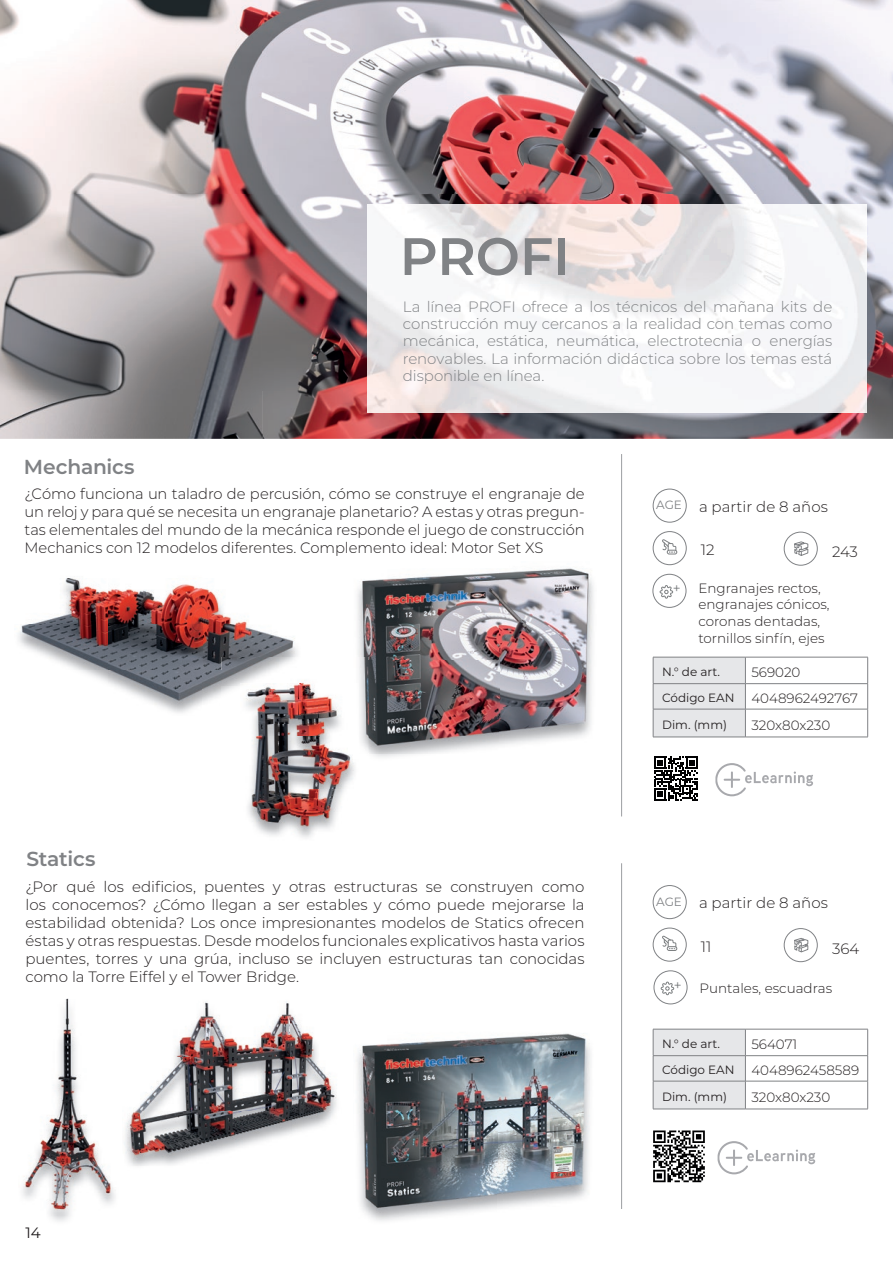
<style>
.page{position:relative;width:893px;height:1263px;background:#fff}
.page>*{position:absolute;margin:0;border:0;box-sizing:border-box;transform-origin:0 0}
.t1{font:600 52.5px "Montserrat";color:#808285}
.t2{font:600 20.25px "Montserrat";letter-spacing:-.01em;color:#808285}
.t3{font:300 15px/18px "Montserrat";letter-spacing:-.005em;color:#231f20;text-align:justify}
.t4{font:300 15px/17.2px "Montserrat";letter-spacing:-.005em;color:#808285;text-align:justify}
.t5{font:15px "Montserrat";color:#231f20}
.t6{font:100 13.8px "Montserrat";color:#7c7f81}
.t7{font:300 13.5px/16.6px "Montserrat";color:#231f20}
.t8{font:12px "Montserrat";color:#231f20}
.s1{font-weight:400;font-size:12px}
</style>
<div class="page">
<img style="left:0;top:0;width:788px;height:195px">
<img style="left:788px;top:0;width:105px;height:244px">
<img style="left:0;top:195px;width:420px;height:244px">
<img style="left:420px;top:195px;width:368px;height:9px">
<img style="left:841px;top:244px;width:52px;height:195px">
<img style="left:420px;top:412px;width:421px;height:27px">
<img style="left:368px;top:204px;width:498px;height:208px">
<img style="left:357px;top:1071px;width:233px;height:150px">
<img style="left:357px;top:1033px;width:234px;height:38px">
<img style="left:357px;top:573px;width:142px;height:88px">
<img style="left:499px;top:568px;width:95px;height:178px">
<img style="left:368px;top:661px;width:132px;height:93px">
<img style="left:18px;top:578px;width:279px;height:92px">
<img style="left:80px;top:670px;width:141px;height:43px">
<img style="left:22px;top:1130px;width:93px;height:92px">
<img style="left:46px;top:1000px;width:42px;height:130px">
<img style="left:132px;top:1034px;width:205px;height:132px">
<img style="left:190px;top:1002px;width:120px;height:32px">
<img style="left:124px;top:1034px;width:15px;height:131px">
<img style="left:357px;top:657px;width:11px;height:94px">
<img style="left:221px;top:657px;width:76px;height:29px">
<img style="left:248px;top:723px;width:32px;height:113px">
<img style="left:280px;top:684px;width:61px;height:52px">
<img style="left:280px;top:736px;width:75px;height:102px">
<img style="left:348px;top:684px;width:10px;height:70px">
<img style="left:297px;top:684px;width:4px;height:32px">
<img style="left:240px;top:684px;width:57px;height:39px">
<hr style="left:745px;top:657px;width:123px;height:1px;background:#808285">
<hr style="left:745px;top:683px;width:123px;height:1px;background:#808285">
<hr style="left:745px;top:709px;width:123px;height:1px;background:#808285">
<svg style="left:653px;top:657px;width:93px;height:80px;background:#e0e1e3"></svg>
<svg style="left:867px;top:657px;width:1px;height:80px"></svg>
<hr style="left:653px;top:737px;width:92px;height:1px;background:#808285">
<hr style="left:745px;top:737px;width:123px;height:1px;background:#808285">
<div style="left:653px;top:489px;width:33px;height:33px;border:1px solid #808285;border-radius:50%"></div>
<div style="left:784px;top:532px;width:33px;height:33px;border:1px solid #808285;border-radius:50%"></div>
<div style="left:653px;top:531px;width:33px;height:34px;border:1px solid #808285;border-radius:50%"></div>
<div style="left:667px;top:550px;width:10px;height:4px;border:1px solid #7c7f81;border-radius:2px"></div>
<svg style="left:662px;top:539px;width:15px;height:14px"></svg>
<svg style="left:794px;top:541px;width:14px;height:15px"></svg>
<hr style="left:621px;top:454px;width:1px;height:362px;background:#9d9fa2">
<hr style="left:745px;top:1029px;width:123px;height:1px;background:#808285">
<hr style="left:745px;top:1055px;width:123px;height:1px;background:#808285">
<hr style="left:745px;top:1081px;width:123px;height:1px;background:#808285">
<svg style="left:653px;top:1029px;width:93px;height:80px;background:#e0e1e3"></svg>
<svg style="left:867px;top:1029px;width:1px;height:80px"></svg>
<hr style="left:653px;top:1109px;width:92px;height:1px;background:#808285">
<hr style="left:745px;top:1109px;width:123px;height:1px;background:#808285">
<div style="left:653px;top:885px;width:33px;height:34px;border:1px solid #808285;border-radius:50%"></div>
<div style="left:784px;top:928px;width:33px;height:34px;border:1px solid #808285;border-radius:50%"></div>
<div style="left:653px;top:928px;width:33px;height:33px;border:1px solid #808285;border-radius:50%"></div>
<div style="left:667px;top:946px;width:10px;height:5px;border:1px solid #7c7f81;border-radius:2px"></div>
<svg style="left:662px;top:935px;width:15px;height:15px"></svg>
<svg style="left:794px;top:938px;width:14px;height:14px"></svg>
<hr style="left:621px;top:863px;width:1px;height:346px;background:#9d9fa2">
<svg style="left:654px;top:756px;width:44px;height:45px"></svg>
<svg style="left:715px;top:763px;width:98px;height:33px"></svg>
<div style="left:651px;top:1129px;width:56px;height:55px;background:linear-gradient(to bottom,#fff,#fff)"></div>
<svg style="left:653px;top:1130px;width:52px;height:52px"></svg>
<svg style="left:718px;top:1141px;width:97px;height:33px"></svg>
<div style="left:653px;top:574px;width:33px;height:34px;border:1px solid #808285;border-radius:50%"></div>
<svg style="left:659px;top:585px;width:14px;height:14px"></svg>
<div style="left:654px;top:971px;width:33px;height:33px;border:1px solid #808285;border-radius:50%"></div>
<svg style="left:660px;top:981px;width:14px;height:14px"></svg>
<h1 class="t1" style="left:400px;top:219px;width:172px">PROFI</h1>
<h2 class="t2" style="left:24px;top:452px;width:112px">Mechanics</h2>
<p class="t4" style="left:403px;top:297px;width:431px">La línea PROFI ofrece a los técnicos del mañana kits de construcción muy cercanos a la realidad con temas como mecánica, estática, neumática, electrotecnia o energías renovables. La información didáctica sobre los temas está disponible en línea.</p>
<p class="t3" style="left:25px;top:485px;width:562px">¿Cómo funciona un taladro de percusión, cómo se construye el engranaje de un reloj y para qué se necesita un engranaje planetario? A estas y otras pregun&shy;tas elementales del mundo de la mecánica responde el juego de construcción Mechanics con 12 modelos diferentes. Complemento ideal: Motor Set XS</p>
<h2 class="t2" style="left:26px;top:844px;width:71px">Statics</h2>
<p class="t3" style="left:26px;top:877px;width:560px">¿Por qué los edificios, puentes y otras estructuras se construyen como los conocemos? ¿Cómo llegan a ser estables y cómo puede mejorarse la estabilidad obtenida? Los once impresionantes modelos de Statics ofrecen éstas y otras respuestas. Desde modelos funcionales explicativos hasta varios puentes, torres y una grúa, incluso se incluyen estructuras tan conocidas como la Torre Eiffel y el Tower Bridge.</p>
<p class="t5" style="left:26px;top:1223px;width:17px">14</p>
<p class="t3" style="left:656px;top:497px;width:173px"><sup>AGE</sup> a partir de 8 años</p>
<p class="t3" style="left:701px;top:540px;width:15px">12</p>
<p class="t3" style="left:832px;top:542px;width:27px">243</p>
<p class="t6" style="left:673px;top:579px;width:9px">+</p>
<p class="t7" style="left:698px;top:579px;width:133px">Engranajes rectos, engranajes cónicos, coronas dentadas, tornillos sinfín, ejes</p>
<p class="t8" style="left:662px;top:664px;width:59px">N.° de art.</p>
<p class="t7" style="left:662px;top:659px;width:197px;line-height:26px;text-indent:89px">569020<br><span class="s1">Código EAN</span> 4048962492767</p>
<p class="t8" style="left:662px;top:716px;width:66px">Dim. (mm)</p>
<p class="t7" style="left:751px;top:716px;width:80px">320x80x230</p>
<p class="t3" style="left:656px;top:894px;width:173px"><sup>AGE</sup> a partir de 8 años</p>
<p class="t3" style="left:701px;top:937px;width:12px">11</p>
<p class="t3" style="left:832px;top:939px;width:29px">364</p>
<p class="t6" style="left:674px;top:976px;width:9px">+</p>
<p class="t7" style="left:699px;top:979px;width:134px">Puntales, escuadras</p>
<p class="t8" style="left:662px;top:1036px;width:59px">N.° de art.</p>
<p class="t7" style="left:662px;top:1031px;width:199px;line-height:26px;text-indent:89px">564071<br><span class="s1">Código EAN</span> 4048962458589</p>
<p class="t8" style="left:662px;top:1088px;width:66px">Dim. (mm)</p>
<p class="t7" style="left:751px;top:1088px;width:80px">320x80x230</p>
</div>
